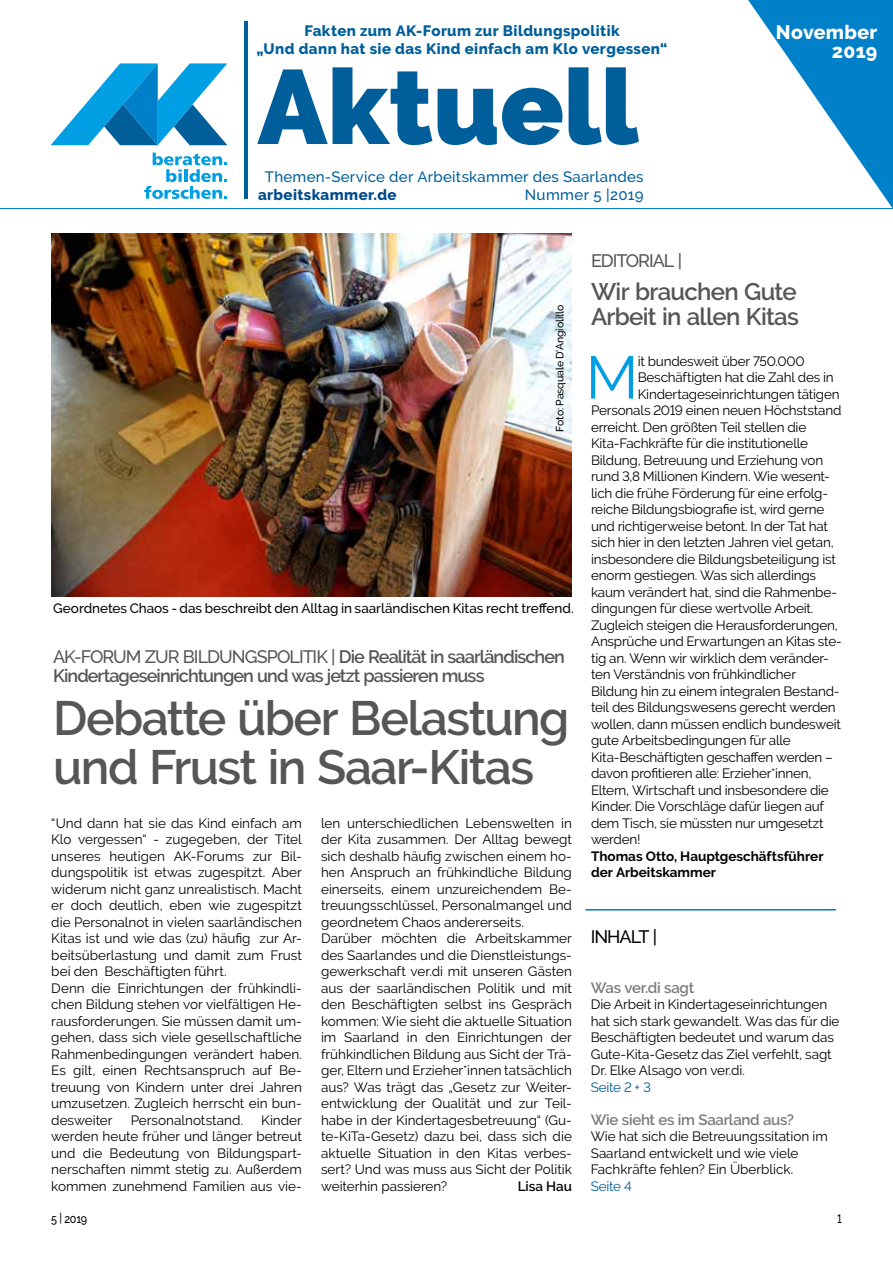
<style>
.page{position:relative;width:893px;height:1263px;background:#fff}
.page>*{position:absolute;margin:0;border:0;box-sizing:border-box;transform-origin:0 0}
.t1{font:900 105px "Raleway";color:#005f9b}
.t2{font:60px "Raleway";color:#009ee3}
.t3{font:600 48px/49.5px "Raleway";letter-spacing:-.03em;color:#565656}
.t4{font:600 24px/25.5px "Raleway";letter-spacing:-.03em;color:#565656}
.t5{font:800 19.5px/19.5px "Raleway";letter-spacing:.02em;color:#fff;text-align:right}
.t6{font:600 18px/19.5px "Raleway";letter-spacing:-.05em;color:#565656}
.t7{font:500 18px "Raleway";letter-spacing:-.055em;color:#565656}
.t8{font:500 18px "Raleway";letter-spacing:-.055em;color:#000}
.t9{font:800 15px/18px "Raleway";letter-spacing:.025em;color:#005f9b;text-align:center}
.t10{font:500 15px "Raleway";letter-spacing:.015em;color:#005f9b}
.t11{font:600 15px "Raleway";letter-spacing:-.02em;color:#7b7b7a}
.t12{font:800 15px "Raleway";letter-spacing:.025em;color:#004c8b}
.t13{font:13.5px/16.5px "Raleway";letter-spacing:-.005em;color:#000}
.t14{font:500 13.5px "Raleway";color:#000}
.t15{font:700 13.5px/16.5px "Raleway";color:#000}
.t16{font:13.5px "Raleway";letter-spacing:-.015em;color:#005f9b}
.t17{font:600 13.5px "Raleway";color:#000}
.t18{font:500 12px "Raleway";color:#000;scale:.9 1}
.t19{font:500 10.5px "Raleway";letter-spacing:-.01em;color:#000}
.s1{font-weight:500}
</style>
<div class="page">
<svg style="left:748px;top:0;width:145px;height:208px"></svg>
<hr style="left:0;top:208px;width:893px;height:1px;background:#0080c8">
<svg style="left:51px;top:63px;width:176px;height:82px"></svg>
<svg style="left:144px;top:153px;width:83px;height:46px"></svg>
<hr style="left:245px;top:22px;width:3px;height:177px;background:#005f9b">
<img style="left:51px;top:234px;width:521px;height:363px">
<div style="left:586px;top:909px;width:250px;height:1px;border:1px solid #0080c8"></div>
<p class="t9" style="left:256px;top:22px;width:413px">Fakten zum AK-Forum zur Bildungspolitik<br>„Und dann hat sie das Kind einfach am Klo vergessen“</p>
<h1 class="t1" style="left:257px;top:46px;width:383px">Aktuell</h1>
<p class="t10" style="left:265px;top:168px;width:380px">Themen-Service der Arbeitskammer des Saarlandes</p>
<p class="t12" style="left:258px;top:186px;width:140px">arbeitskammer.de</p>
<p class="t10" style="left:525px;top:186px;width:120px">Nummer 5 |2019</p>
<h3 class="t5" style="left:776px;top:22px;width:103px">November<br>2019</h3>
<p class="t19" style="left:554px;top:432px;width:128px;rotate:-90deg">Foto: Pasquale D‘Angiolillo</p>
<p class="t14" style="left:53px;top:600px;width:522px">Geordnetes Chaos - das beschreibt den Alltag in saarländischen Kitas recht treffend.</p>
<h3 class="t6" style="left:53px;top:646px;width:513px"><span class="s1">AK-FORUM ZUR BILDUNGSPOLITIK |</span> Die Realität in saarländischen<br>Kindertageseinrichtungen und was jetzt passieren muss</h3>
<h3 class="t3" style="left:53px;top:693px;width:518px">Debatte über Belastung und Frust in Saar-Kitas</h3>
<p class="t13" style="left:51px;top:814px;width:252px">“Und dann hat sie das Kind einfach am Klo vergessen“ - zugegeben, der Titel unseres heutigen AK-Forums zur Bil&shy;dungspolitik ist etwas zugespitzt. Aber widerum nicht ganz unrealistisch. Macht er doch deutlich, eben wie zugespitzt die Personalnot in vielen saarländischen Kitas ist und wie das (zu) häufig zur Ar&shy;beitsüberlastung und damit zum Frust bei den Beschäftigten führt.<br>Denn die Einrichtungen der frühkindli&shy;chen Bildung stehen vor vielfältigen He&shy;rausforderungen. Sie müssen damit um&shy;gehen, dass sich viele gesellschaftliche Rahmenbedingungen verändert haben.<br>Es gilt, einen Rechtsanspruch auf Be&shy;treuung von Kindern unter drei Jahren umzusetzen. Zugleich herrscht ein bun&shy;desweiter</p>
<p class="t13" style="left:321px;top:814px;width:252px">len unterschiedlichen Lebenswelten in der Kita zusammen. Der Alltag bewegt sich deshalb häufig zwischen einem ho&shy;hen Anspruch an frühkindliche Bildung einerseits, einem unzureichendem Be&shy;treuungsschlüssel, Personalmangel und geordnetem Chaos andererseits.<br>Darüber möchten die Arbeitskammer des Saarlandes und die Dienstleistungs&shy;gewerkschaft ver.di mit unseren Gästen aus der saarländischen Politik und mit den Beschäftigten selbst ins Gespräch kommen: Wie sieht die aktuelle Situation im Saarland in den Einrichtungen der frühkindlichen Bildung aus Sicht der Trä&shy;ger, Eltern und Erzieher*innen tatsächlich aus? Was trägt das „Gesetz zur Weiter&shy;entwicklung der Qualität und zur Teil&shy;habe in der Kindertagesbetreuung“ (Gu&shy;te-KiTa-Gesetz) dazu bei, dass sich die aktuelle Situation in den Kitas verbes&shy;sert? Und was muss aus Sicht der Politik weiterhin passieren?</p>
<p class="t13" style="left:51px;top:1111px;width:252px;text-align:justify;text-indent:210px">Kinder werden heute früher und länger betreut und die Bedeutung von Bildungspart&shy;nerschaften nimmt stetig zu. Außerdem kommen zunehmend Familien aus vie-</p>
<p class="t13" style="left:131px;top:1111px;width:114px">Personalnotstand.</p>
<p class="t17" style="left:518px;top:1178px;width:56px">Lisa Hau</p>
<h3 class="t7" style="left:591px;top:250px;width:92px">EDITORIAL |</h3>
<h3 class="t4" style="left:591px;top:278px;width:210px">Wir brauchen Gute<br>Arbeit in allen Kitas</h3>
<h2 class="t2" style="left:586px;top:343px;width:54px">M</h2>
<p class="t13" style="left:638px;top:352px;width:168px">it bundesweit über 750.000</p>
<p class="t13" style="left:638px;top:369px;width:197px">Beschäftigten hat die Zahl des in</p>
<p class="t13" style="left:638px;top:385px;width:203px">Kindertageseinrichtungen tätigen</p>
<p class="t13" style="left:591px;top:402px;width:252px">Personals 2019 einen neuen Höchststand</p>
<p class="t13" style="left:591px;top:418px;width:217px">erreicht. Den größten Teil stellen die</p>
<p class="t13" style="left:591px;top:435px;width:218px">Kita-Fachkräfte für die institutionelle</p>
<p class="t13" style="left:591px;top:451px;width:234px">Bildung, Betreuung und Erziehung von</p>
<p class="t13" style="left:591px;top:468px;width:240px">rund 3,8 Millionen Kindern. Wie wesent-</p>
<p class="t13" style="left:591px;top:484px;width:239px">lich die frühe Förderung für eine erfolg-</p>
<p class="t13" style="left:591px;top:501px;width:235px">reiche Bildungsbiografie ist, wird gerne</p>
<p class="t13" style="left:591px;top:517px;width:239px">und richtigerweise betont. In der Tat hat</p>
<p class="t13" style="left:591px;top:534px;width:244px">sich hier in den letzten Jahren viel getan,</p>
<p class="t13" style="left:591px;top:550px;width:247px">insbesondere die Bildungsbeteiligung ist</p>
<p class="t13" style="left:591px;top:567px;width:227px">enorm gestiegen. Was sich allerdings</p>
<p class="t13" style="left:591px;top:583px;width:247px">kaum verändert hat, sind die Rahmenbe-</p>
<p class="t13" style="left:591px;top:600px;width:224px">dingungen für diese wertvolle Arbeit.</p>
<p class="t13" style="left:591px;top:616px;width:248px">Zugleich steigen die Herausforderungen,</p>
<p class="t13" style="left:591px;top:633px;width:252px">Ansprüche und Erwartungen an Kitas ste-</p>
<p class="t13" style="left:591px;top:649px;width:239px">tig an. Wenn wir wirklich dem veränder-</p>
<p class="t13" style="left:591px;top:666px;width:207px">ten Verständnis von frühkindlicher</p>
<p class="t13" style="left:591px;top:682px;width:250px">Bildung hin zu einem integralen Bestand-</p>
<p class="t13" style="left:591px;top:699px;width:246px">teil des Bildungswesens gerecht werden</p>
<p class="t13" style="left:591px;top:715px;width:251px">wollen, dann müssen endlich bundesweit</p>
<p class="t13" style="left:591px;top:732px;width:201px">gute Arbeitsbedingungen für alle</p>
<p class="t13" style="left:591px;top:748px;width:243px">Kita-Beschäftigten geschaffen werden –</p>
<p class="t13" style="left:591px;top:765px;width:222px">davon profitieren alle: Erzieher*innen,</p>
<p class="t13" style="left:591px;top:781px;width:239px">Eltern, Wirtschaft und insbesondere die</p>
<p class="t13" style="left:591px;top:798px;width:234px">Kinder. Die Vorschläge dafür liegen auf</p>
<p class="t13" style="left:591px;top:814px;width:234px">dem Tisch, sie müssten nur umgesetzt</p>
<p class="t13" style="left:591px;top:831px;width:51px">werden!</p>
<p class="t15" style="left:591px;top:848px;width:234px">Thomas Otto, Hauptgeschäftsführer der Arbeitskammer</p>
<h3 class="t8" style="left:591px;top:926px;width:68px">INHALT |</h3>
<p class="t11" style="left:591px;top:979px;width:105px">Was ver.di sagt</p>
<p class="t13" style="left:591px;top:996px;width:250px">Die Arbeit in Kindertageseinrichtungen hat sich stark gewandelt. Was das für die Beschäftigten bedeutet und warum das Gute-Kita-Gesetz das Ziel verfehlt, sagt Dr. Elke Alsago von ver.di.</p>
<p class="t16" style="left:591px;top:1079px;width:62px">Seite 2 + 3</p>
<p class="t11" style="left:591px;top:1111px;width:205px">Wie sieht es im Saarland aus?</p>
<p class="t13" style="left:591px;top:1128px;width:239px">Wie hat sich die Betreuungssitation im<br>Saarland entwickelt und wie viele<br>Fachkräfte fehlen? Ein Überblick.</p>
<p class="t16" style="left:591px;top:1178px;width:43px">Seite 4</p>
<p class="t18" style="left:51px;top:1212px;width:42px">5 | 2019</p>
<p class="t18" style="left:837px;top:1211px;width:7px">1</p>
</div>
